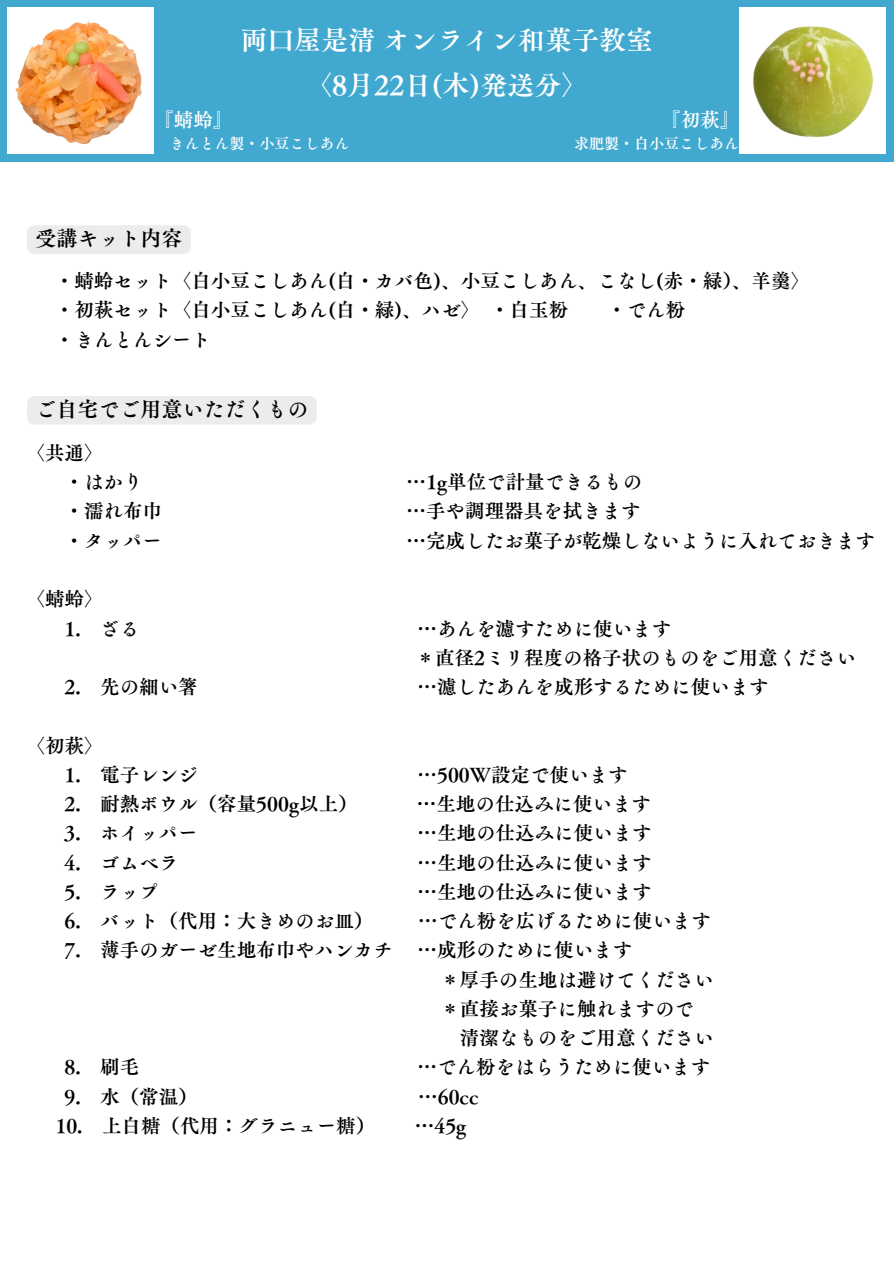
<style>
.page{position:relative;width:894px;height:1264px;background:#fff}
.page>*{position:absolute;margin:0;border:0;box-sizing:border-box;transform-origin:0 0}
.t1{font:27px/45px "Canva Tsuku A Old Min Pr 6 N B";color:#fff;text-align:center}
.t2{font:21px "Canva Tsuku A Old Min Pr 6 N B";color:#000}
.t3{font:19.5px/29.2px "Canva Tsuku A Old Min Pr 6 N B";color:#000}
.t4{font:19.5px "Canva Tsuku A Old Min Pr 6 N B";color:#fff}
.t5{font:15px "Canva Tsuku A Old Min Pr 6 N B";color:#fff}
</style>
<div class="page">
<div style="left:0;top:0;width:893px;height:162px;background:#41a9cf"></div>
<img style="left:7px;top:7px;width:147px;height:147px">
<img style="left:739px;top:7px;width:147px;height:147px">
<div style="left:27px;top:225px;width:164px;height:29px;background:#ececec"></div>
<div style="left:27px;top:396px;width:290px;height:28px;background:#ececec"></div>
<p class="t1" style="left:240px;top:18px;width:414px">両口屋是清オンライン和菓子教室〈8月 22日 (木)発送分〉</p>
<p class="t4" style="left:154px;top:110px;width:79px">『蜻蛉』</p>
<h2 class="t5" style="left:169px;top:135px;width:181px">きんとん製・小豆こしあん</h2>
<h2 class="t4" style="left:661px;top:110px;width:79px">『初萩』</h2>
<h2 class="t5" style="left:574px;top:135px;width:166px">求肥製・白小豆こしあん</h2>
<h2 class="t2" style="left:35px;top:228px;width:148px">受講キット内容</h2>
<h2 class="t3" style="left:55px;top:266px;width:756px">・蜻蛉セット〈白小豆こしあん(白・カバ色)、小豆こしあん、こなし(赤・緑）、羊羹〉・初萩セット〈白小豆こしあん(白・緑)、ハゼ〉・白玉粉</h2>
<h2 class="t3" style="left:607px;top:295px;width:79px">・でん粉</h2>
<h2 class="t3" style="left:55px;top:324px;width:157px">・きんとんシート</h2>
<h2 class="t2" style="left:35px;top:398px;width:274px">ご自宅でご用意いただくもの</h2>
<p class="t3" style="left:64px;top:438px;width:79px;text-indent:-39px">〈共通〉<br>・はかり</p>
<p class="t3" style="left:406px;top:467px;width:237px">…1g単位で計量できるもの</p>
<p class="t3" style="left:64px;top:496px;width:95px">・濡れ布巾</p>
<p class="t3" style="left:406px;top:496px;width:235px">…手や調理器具を拭きます</p>
<p class="t3" style="left:64px;top:525px;width:99px">・タッパー</p>
<p class="t3" style="left:406px;top:525px;width:469px">…完成したお菓子が乾燥しないように入れておきます</p>
<p class="t3" style="left:25px;top:584px;width:79px">〈蜻蛉〉</p>
<p class="t3" style="left:64px;top:613px;width:76px">1. ざる</p>
<p class="t3" style="left:415px;top:613px;width:441px">…あんを濾すために使います<br>＊直径2ミリ程度の格子状のものをご用意ください</p>
<p class="t3" style="left:64px;top:672px;width:135px">2. 先の細い箸</p>
<p class="t3" style="left:417px;top:672px;width:352px">…濾したあんを成形するために使います</p>
<h1 class="t3" style="left:25px;top:730px;width:79px">〈初萩〉</h1>
<h1 class="t3" style="left:64px;top:759px;width:135px">1. 電子レンジ</h1>
<h1 class="t3" style="left:417px;top:759px;width:211px">…500W設定で使います</h1>
<h1 class="t3" style="left:64px;top:789px;width:295px">2. 耐熱ボウル（容量500g以上）</h1>
<h1 class="t3" style="left:417px;top:789px;width:235px">…生地の仕込みに使います</h1>
<h1 class="t3" style="left:64px;top:818px;width:135px">3. ホイッパー</h1>
<h1 class="t3" style="left:417px;top:818px;width:235px">…生地の仕込みに使います</h1>
<h1 class="t3" style="left:64px;top:847px;width:115px">4. ゴムベラ</h1>
<h1 class="t3" style="left:417px;top:847px;width:235px">…生地の仕込みに使います</h1>
<h1 class="t3" style="left:64px;top:876px;width:96px">5. ラップ</h1>
<h1 class="t3" style="left:417px;top:876px;width:235px">…生地の仕込みに使います</h1>
<h1 class="t3" style="left:64px;top:906px;width:310px">6. バット（代用：大きめのお皿）</h1>
<h1 class="t3" style="left:418px;top:906px;width:294px">…でん粉を広げるために使います</h1>
<h1 class="t3" style="left:64px;top:935px;width:330px">7. 薄手のガーゼ生地布巾やハンカチ</h1>
<h1 class="t3" style="left:417px;top:935px;width:216px">…成形のために使います</h1>
<h1 class="t3" style="left:440px;top:964px;width:274px">＊厚手の生地は避けてください</h1>
<h1 class="t3" style="left:440px;top:993px;width:255px">＊直接お菓子に触れますので</h1>
<h1 class="t3" style="left:460px;top:1023px;width:255px">清潔なものをご用意ください</h1>
<h1 class="t3" style="left:64px;top:1052px;width:74px">8. 刷毛</h1>
<h1 class="t3" style="left:417px;top:1052px;width:294px">…でん粉をはらうために使います</h1>
<h1 class="t3" style="left:64px;top:1081px;width:135px">9. 水（常温）</h1>
<h1 class="t3" style="left:418px;top:1081px;width:62px">…60cc</h1>
<h1 class="t3" style="left:55px;top:1110px;width:321px">10. 上白糖（代用：グラニュー糖）</h1>
<h1 class="t3" style="left:415px;top:1110px;width:53px">…45g</h1>
</div>
